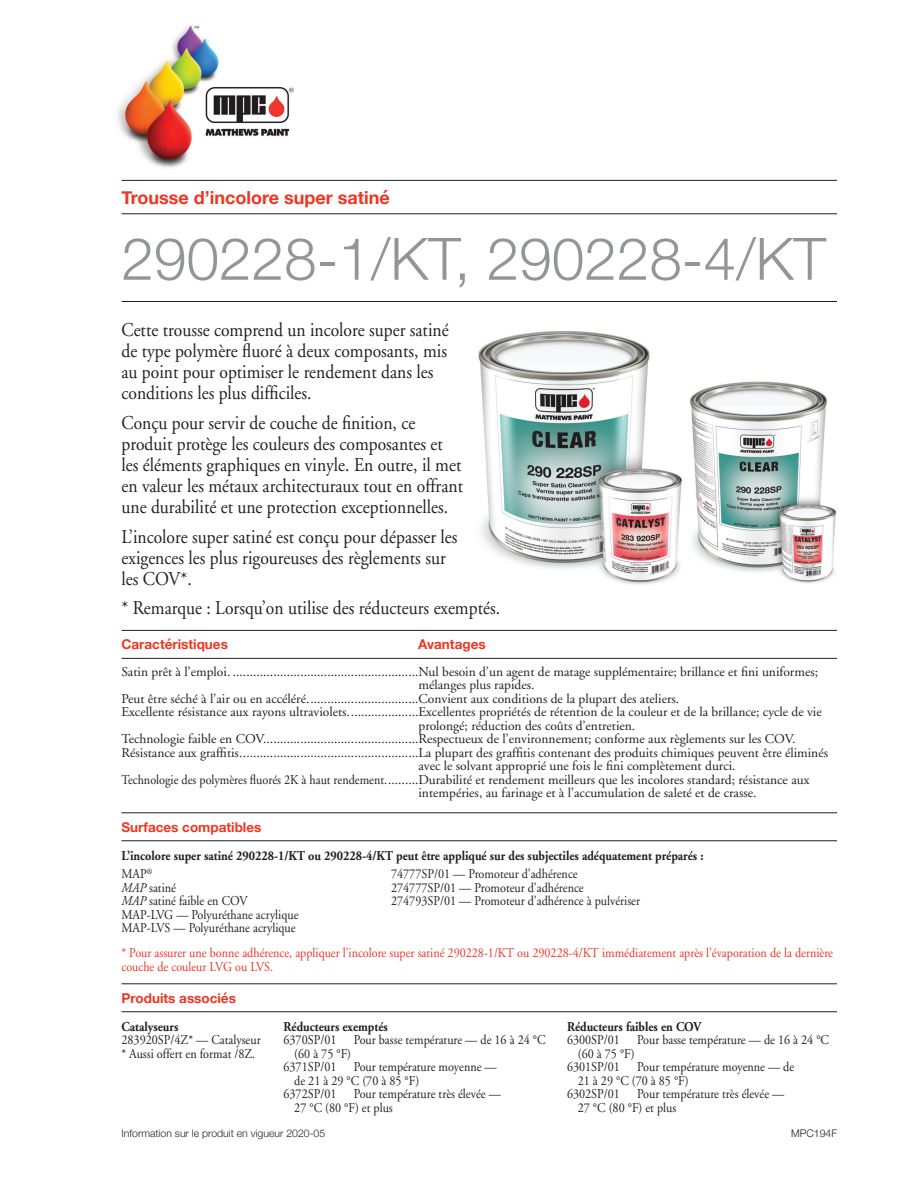
<style>
.page{position:relative;width:918px;height:1188px;background:#fff}
.page>*{position:absolute;margin:0;border:0;box-sizing:border-box;transform-origin:0 0}
.t1{font:300 58.5px "Helvetica Neue";color:#939598}
.t2{font:19.5px/21px "Adobe Garamond";color:#231f20;scale:.9 1}
.t3{font:700 18px "Helvetica Neue";color:#ef3522}
.Features_text_w_o_ru{font:13.5px/13.5px "Adobe Garamond";color:#231f20}
.Features_text_w_o_ru-2{font:13.5px/13.5px "Adobe Garamond";color:#231f20;scale:.9 1}
.Features_text_w_o_ru-3{font:13.5px/13.5px "Adobe Garamond";color:#ee3528;scale:.9 1}
.Features_text_w_o_ru-4{font:700 13.5px "Adobe Garamond";color:#231f20;scale:.9 1}
.t4{font:700 13.5px "Helvetica Neue";color:#ef3522}
.Effective_Date{font:300 10.5px "Helvetica Neue";color:#231f20}
.s1{font-style:italic}
</style>
<div class="page">
<img style="left:478px;top:331px;width:359px;height:254px">
<hr style="left:122px;top:180px;width:715px;height:1px;background:#231f20">
<hr style="left:122px;top:213px;width:715px;height:1px;background:#231f20">
<hr style="left:122px;top:301px;width:715px;height:1px;background:#231f20">
<img style="left:117px;top:25px;width:177px;height:143px">
<hr style="left:122px;top:630px;width:715px;height:1px;background:#231f20">
<hr style="left:122px;top:658px;width:715px;height:1px;background:#231f20">
<hr style="left:122px;top:812px;width:715px;height:1px;background:#231f20">
<hr style="left:122px;top:840px;width:715px;height:1px;background:#231f20">
<hr style="left:122px;top:983px;width:715px;height:1px;background:#231f20">
<hr style="left:122px;top:1011px;width:715px;height:1px;background:#231f20">
<p class="t3" style="left:122px;top:184px;width:270px">Trousse d’incolore super satiné</p>
<p class="t1" style="left:122px;top:212px;width:706px">290228-1/KT, 290228-4/KT</p>
<p class="t2" style="left:122px;top:320px;width:365px">Cette trousse comprend un incolore super satiné de type polymère fluoré à deux composants, mis au point pour optimiser le rendement dans les conditions les plus difficiles.</p>
<p class="t2" style="left:122px;top:413px;width:381px">Conçu pour servir de couche de finition, ce produit protège les couleurs des composantes et les éléments graphiques en vinyle. En outre, il met en valeur les métaux architecturaux tout en offrant une durabilité et une protection exceptionnelles.</p>
<p class="t2" style="left:122px;top:526px;width:375px">L’incolore super satiné est conçu pour dépasser les exigences les plus rigoureuses des règlements sur les COV*.</p>
<p class="t2" style="left:122px;top:598px;width:422px">* Remarque : Lorsqu’on utilise des réducteurs exemptés.</p>
<p class="t4" style="left:122px;top:634px;width:108px">Caractéristiques</p>
<p class="Features_text_w_o_ru" style="left:418px;top:665px;width:401px;text-indent:-297px">Satin prêt à l’emploi. .......................................................Nul besoin d’un agent de matage supplémentaire; brillance et fini uniformes; mélanges plus rapides.</p>
<p class="Features_text_w_o_ru" style="left:122px;top:692px;width:559px">Peut être séché à l’air ou en accéléré.................................Convient aux conditions de la plupart des ateliers.</p>
<p class="Features_text_w_o_ru" style="left:418px;top:706px;width:405px;text-indent:-297px">Excellente résistance aux rayons ultraviolets.....................Excellentes propriétés de rétention de la couleur et de la brillance; cycle de vie prolongé; réduction des coûts d’entretien.</p>
<p class="Features_text_w_o_ru" style="left:122px;top:733px;width:676px">Technologie faible en COV..............................................Respectueux de l’environnement; conforme aux règlements sur les COV.</p>
<p class="Features_text_w_o_ru" style="left:418px;top:746px;width:411px;text-indent:-297px">Résistance aux graffitis.....................................................La plupart des graffitis contenant des produits chimiques peuvent être éliminés avec le solvant approprié une fois le fini complètement durci.</p>
<p class="Features_text_w_o_ru-2" style="left:418px;top:773px;width:436px;text-indent:-297px">Technologie des polymères fluorés 2K à haut rendement..........Durabilité et rendement meilleurs que les incolores standard; résistance aux intempéries, au farinage et à l’accumulation de saleté et de crasse.</p>
<p class="t4" style="left:418px;top:634px;width:69px">Avantages</p>
<p class="t4" style="left:122px;top:816px;width:141px">Surfaces compatibles</p>
<p class="Features_text_w_o_ru-4" style="left:122px;top:848px;width:648px">L’incolore super satiné 290228-1/KT ou 290228-4/KT peut être appliqué sur des subjectiles adéquatement préparés :</p>
<p class="Features_text_w_o_ru-2" style="left:122px;top:867px;width:36px">MAP<sup>®</sup></p>
<p class="Features_text_w_o_ru-2" style="left:122px;top:881px;width:62px"><span class="s1">MAP</span> satiné</p>
<p class="Features_text_w_o_ru-2" style="left:122px;top:894px;width:142px"><span class="s1">MAP</span> satiné faible en COV</p>
<p class="Features_text_w_o_ru-2" style="left:122px;top:908px;width:198px">MAP-LVG — Polyuréthane acrylique</p>
<p class="Features_text_w_o_ru-2" style="left:122px;top:921px;width:195px">MAP-LVS — Polyuréthane acrylique</p>
<p class="Features_text_w_o_ru-2" style="left:391px;top:867px;width:209px">74777SP/01 — Promoteur d’adhérence</p>
<p class="Features_text_w_o_ru-2" style="left:391px;top:881px;width:216px">274777SP/01 — Promoteur d’adhérence</p>
<p class="Features_text_w_o_ru-2" style="left:391px;top:894px;width:278px">274793SP/01 — Promoteur d’adhérence à pulvériser</p>
<p class="Features_text_w_o_ru-3" style="left:122px;top:947px;width:792px">* Pour assurer une bonne adhérence, appliquer l’incolore super satiné 290228-1/KT ou 290228-4/KT immédiatement après l’évaporation de la dernière couche de couleur LVG ou LVS.</p>
<p class="t4" style="left:122px;top:987px;width:116px">Produits associés</p>
<p class="Features_text_w_o_ru-4" style="left:122px;top:1019px;width:65px">Catalyseurs</p>
<p class="Features_text_w_o_ru-2" style="left:122px;top:1033px;width:156px">283920SP/4Z* — Catalyseur</p>
<p class="Features_text_w_o_ru-2" style="left:122px;top:1047px;width:150px">* Aussi offert en format /8Z.</p>
<p class="Features_text_w_o_ru-4" style="left:284px;top:1019px;width:118px">Réducteurs exemptés</p>
<p class="Features_text_w_o_ru-2" style="left:284px;top:1033px;width:60px">6370SP/01</p>
<p class="Features_text_w_o_ru-2" style="left:354px;top:1033px;width:215px">Pour basse température — de 16 à 24 °C</p>
<p class="Features_text_w_o_ru-2" style="left:294px;top:1047px;width:65px">(60 à 75 °F)</p>
<p class="Features_text_w_o_ru-2" style="left:284px;top:1060px;width:60px">6371SP/01</p>
<p class="Features_text_w_o_ru-2" style="left:294px;top:1060px;width:226px;text-indent:59px">Pour température moyenne — de 21 à 29 °C (70 à 85 °F)</p>
<p class="Features_text_w_o_ru-2" style="left:284px;top:1087px;width:60px">6372SP/01</p>
<p class="Features_text_w_o_ru-2" style="left:294px;top:1087px;width:231px;text-indent:59px">Pour température très élevée —<br>27 °C (80 °F) et plus</p>
<p class="Features_text_w_o_ru-4" style="left:567px;top:1019px;width:151px">Réducteurs faibles en COV</p>
<p class="Features_text_w_o_ru-2" style="left:567px;top:1033px;width:60px">6300SP/01</p>
<p class="Features_text_w_o_ru-2" style="left:637px;top:1033px;width:215px">Pour basse température — de 16 à 24 °C</p>
<p class="Features_text_w_o_ru-2" style="left:578px;top:1047px;width:65px">(60 à 75 °F)</p>
<p class="Features_text_w_o_ru-2" style="left:567px;top:1060px;width:60px">6301SP/01</p>
<p class="Features_text_w_o_ru-2" style="left:578px;top:1060px;width:242px;text-indent:59px">Pour température moyenne — de<br>21 à 29 °C (70 à 85 °F)</p>
<p class="Features_text_w_o_ru-2" style="left:567px;top:1087px;width:60px">6302SP/01</p>
<p class="Features_text_w_o_ru-2" style="left:578px;top:1087px;width:231px;text-indent:59px">Pour température très élevée —<br>27 °C (80 °F) et plus</p>
<p class="Effective_Date" style="left:122px;top:1124px;width:205px">Information sur le produit en vigueur 2020-05</p>
<p class="Effective_Date" style="left:791px;top:1124px;width:47px">MPC194F</p>
</div>
